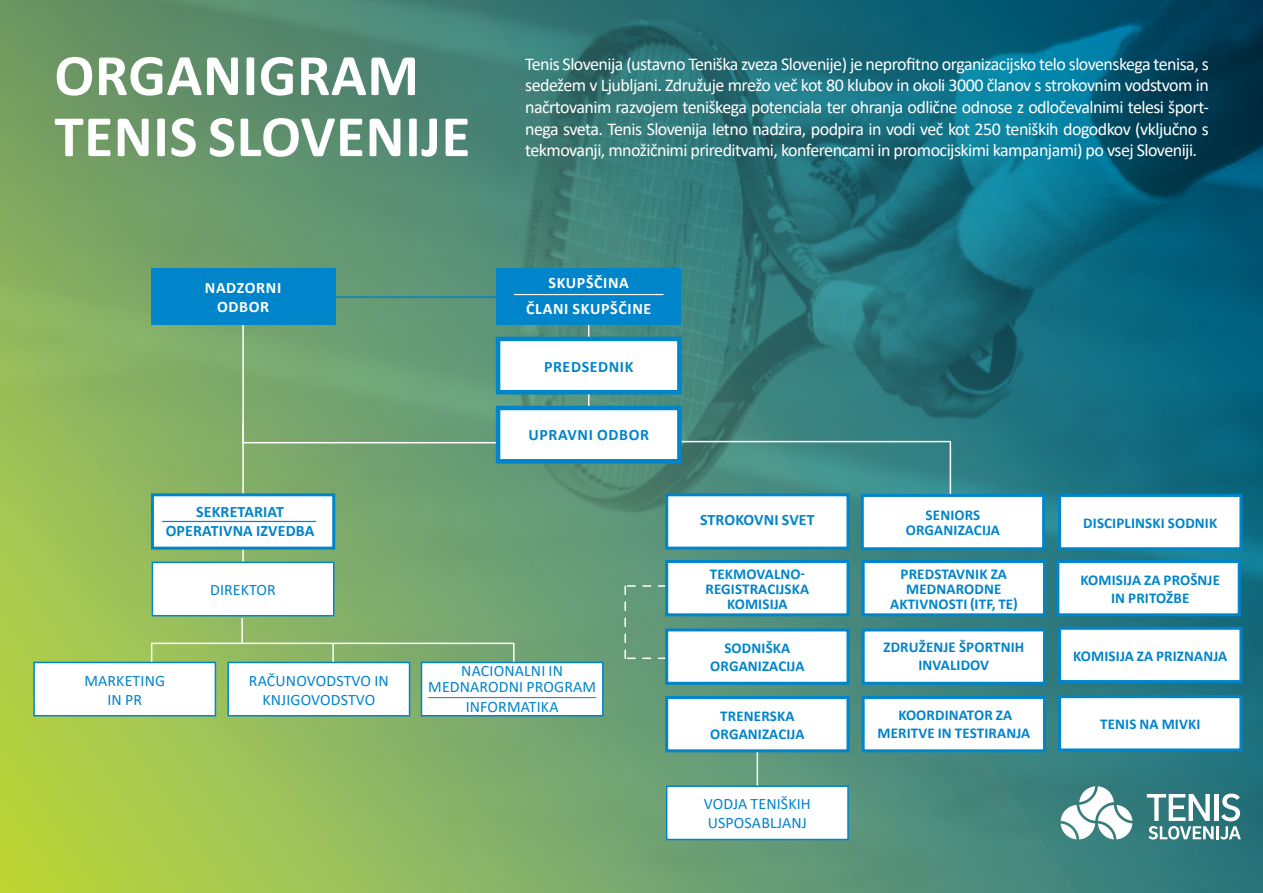
<style>
.page{position:relative;width:1263px;height:893px;background:#fff}
.page>*{position:absolute;margin:0;border:0;box-sizing:border-box;transform-origin:0 0}
.t1{font:700 59.25px/61.2px "Calibri";letter-spacing:.01em;color:#fff}
.t2{font:18px/21.6px "Calibri";letter-spacing:-.03em;color:#fff;text-align:justify}
.t3{font:700 16.05px/25.5px "Calibri";letter-spacing:.04em;color:#fff;text-align:center}
.t4{font:15.9px/19px "Calibri";letter-spacing:.01em;color:#0084ca;text-align:center}
.t5{font:700 15.9px/19px "Calibri";letter-spacing:.01em;color:#0084ca;text-align:center}
.t6{font:700 15.9px "Calibri";letter-spacing:.04em;color:#0084ca}
.t7{font:700 15px/18px "Calibri";letter-spacing:.01em;color:#0084ca;text-align:center}
</style>
<div class="page">
<img style="left:0;top:0;width:1263px;height:893px">
<hr style="left:588px;top:307px;width:1px;height:117px;background:#fff">
<hr style="left:242px;top:323px;width:2px;height:120px;background:#fff">
<div style="left:496px;top:337px;width:186px;height:57px;background:#fff;border:4px solid #0084ca"></div>
<hr style="left:241px;top:618px;width:2px;height:25px;background:#fff">
<hr style="left:242px;top:423px;width:2px;height:164px;background:#fff">
<hr style="left:950px;top:442px;width:1px;height:65px;background:#fff">
<hr style="left:243px;top:442px;width:295px;height:1px;background:#fff">
<hr style="left:566px;top:441px;width:384px;height:1px;background:#fff">
<hr style="left:245px;top:296px;width:293px;height:2px;background:#0084ca">
<div style="left:497px;top:268px;width:184px;height:57px;background:#0084ca"></div>
<hr style="left:514px;top:294px;width:149px;height:1px;background:#fff">
<div style="left:151px;top:268px;width:184px;height:57px;background:#0084ca"></div>
<hr style="left:152px;top:643px;width:361px;height:1px;background:#fff">
<hr style="left:332px;top:643px;width:2px;height:27px;background:#fff">
<svg style="left:513px;top:643px;width:1px;height:19px"></svg>
<svg style="left:151px;top:643px;width:1px;height:19px"></svg>
<div style="left:624px;top:585px;width:42px;height:74px;background:#629979"></div>
<svg style="left:1061px;top:786px;width:71px;height:53px"></svg>
<svg style="left:1147px;top:794px;width:94px;height:45px"></svg>
<div style="left:151px;top:493px;width:184px;height:57px;background:#fff;border:3px solid #0084ca"></div>
<div style="left:152px;top:562px;width:182px;height:54px;background:#fff;border:2px solid #0084ca"></div>
<div style="left:33px;top:662px;width:183px;height:54px;background:#fff;border:2px solid #0084ca"></div>
<div style="left:227px;top:662px;width:183px;height:54px;background:#fff;border:2px solid #0084ca"></div>
<hr style="left:163px;top:521px;width:153px;height:1px;background:#0084ca">
<div style="left:496px;top:406px;width:186px;height:57px;background:#fff;border:4px solid #0084ca"></div>
<div style="left:421px;top:662px;width:183px;height:54px;background:#fff;border:2px solid #0084ca"></div>
<hr style="left:429px;top:697px;width:167px;height:1px;background:#0084ca">
<hr style="left:757px;top:743px;width:1px;height:54px;background:#fff">
<div style="left:862px;top:628px;width:184px;height:57px;background:#fff;border:3px solid #0084ca"></div>
<div style="left:862px;top:696px;width:184px;height:56px;background:#fff;border:3px solid #0084ca"></div>
<div style="left:1058px;top:627px;width:184px;height:56px;background:#fff;border:3px solid #0084ca"></div>
<div style="left:1058px;top:695px;width:184px;height:56px;background:#fff;border:3px solid #0084ca"></div>
<div style="left:1056px;top:560px;width:185px;height:56px;background:#fff;border:3px solid #0084ca"></div>
<div style="left:665px;top:493px;width:184px;height:57px;background:#fff;border:3px solid #0084ca"></div>
<div style="left:665px;top:560px;width:184px;height:56px;background:#fff;border:3px solid #0084ca"></div>
<div style="left:665px;top:628px;width:184px;height:57px;background:#fff;border:3px solid #0084ca"></div>
<div style="left:665px;top:696px;width:184px;height:56px;background:#fff;border:3px solid #0084ca"></div>
<div style="left:862px;top:560px;width:184px;height:56px;background:#fff;border:3px solid #0084ca"></div>
<div style="left:861px;top:494px;width:184px;height:56px;background:#fff;border:3px solid #0084ca"></div>
<div style="left:1058px;top:494px;width:184px;height:56px;background:#fff;border:3px solid #0084ca"></div>
<div style="left:666px;top:785px;width:183px;height:55px;background:#fff;border:2px solid #0084ca"></div>
<h1 class="t1" style="left:54px;top:42px;width:417px">ORGANIGRAM<br>TENIS SLOVENIJE</h1>
<p class="t2" style="left:525px;top:52px;width:685px">Tenis Slovenija (ustavno Teniška zveza Slovenije) je neprofitno organizacijsko telo slovenskega tenisa, s sedežem v Ljubljani. Združuje mrežo več kot 80 klubov in okoli 3000 članov s strokovnim vodstvom in načrtovanim razvojem teniškega potenciala ter ohranja odlične odnose z odločevalnimi telesi šport&shy;nega sveta. Tenis Slovenija letno nadzira, podpira in vodi več kot 250 teniških dogodkov (vključno s tekmovanji, množičnimi prireditvami, konferencami in promocijskimi kampanjami) po vsej Sloveniji.</p>
<p class="t3" style="left:205px;top:277px;width:78px;line-height:19.2px">NADZORNI<br>ODBOR</p>
<p class="t5" style="left:166px;top:501px;width:150px">SEKRETARIAT<br>OPERATIVNA IZVEDBA</p>
<p class="t4" style="left:210px;top:580px;width:67px">DIREKTOR</p>
<p class="t3" style="left:526px;top:269px;width:127px">SKUPŠČINA<br>ČLANI SKUPŠČINE</p>
<p class="t6" style="left:544px;top:357px;width:91px">PREDSEDNIK</p>
<p class="t6" style="left:528px;top:424px;width:122px">UPRAVNI ODBOR</p>
<p class="t4" style="left:84px;top:670px;width:82px">MARKETING<br>IN PR</p>
<p class="t4" style="left:428px;top:662px;width:169px;line-height:16.5px">NACIONALNI IN<br>MEDNARODNI PROGRAM</p>
<p class="t4" style="left:466px;top:696px;width:94px">INFORMATIKA</p>
<p class="t4" style="left:249px;top:670px;width:141px">RAČUNOVODSTVO IN<br>KNJIGOVODSTVO</p>
<p class="t5" style="left:700px;top:510px;width:116px">STROKOVNI SVET</p>
<p class="t7" style="left:705px;top:566px;width:105px;line-height:15px">TEKMOVALNO-<br>REGISTRACIJSKA<br>KOMISIJA</p>
<p class="t7" style="left:710px;top:638px;width:96px">SODNIŠKA<br>ORGANIZACIJA</p>
<p class="t7" style="left:710px;top:706px;width:96px">TRENERSKA<br>ORGANIZACIJA</p>
<p class="t4" style="left:704px;top:794px;width:109px;text-align:left">VODJA TENIŠKIH<br>USPOSABLJANJ</p>
<p class="t7" style="left:906px;top:507px;width:96px;line-height:15px">SENIORS<br>ORGANIZACIJA</p>
<p class="t7" style="left:890px;top:566px;width:129px;line-height:15px">PREDSTAVNIK ZA<br>MEDNARODNE<br>AKTIVNOSTI (ITF, TE)</p>
<p class="t7" style="left:883px;top:638px;width:142px">ZDRUŽENJE ŠPORTNIH<br>INVALIDOV</p>
<p class="t7" style="left:877px;top:705px;width:154px">KOORDINATOR ZA<br>MERITVE IN TESTIRANJA</p>
<p class="t7" style="left:1083px;top:513px;width:136px">DISCIPLINSKI SODNIK</p>
<p class="t7" style="left:1080px;top:570px;width:141px">KOMISIJA ZA PROŠNJE<br>IN PRITOŽBE</p>
<p class="t7" style="left:1073px;top:646px;width:155px">KOMISIJA ZA PRIZNANJA</p>
<p class="t7" style="left:1100px;top:714px;width:102px">TENIS NA MIVKI</p>
</div>
